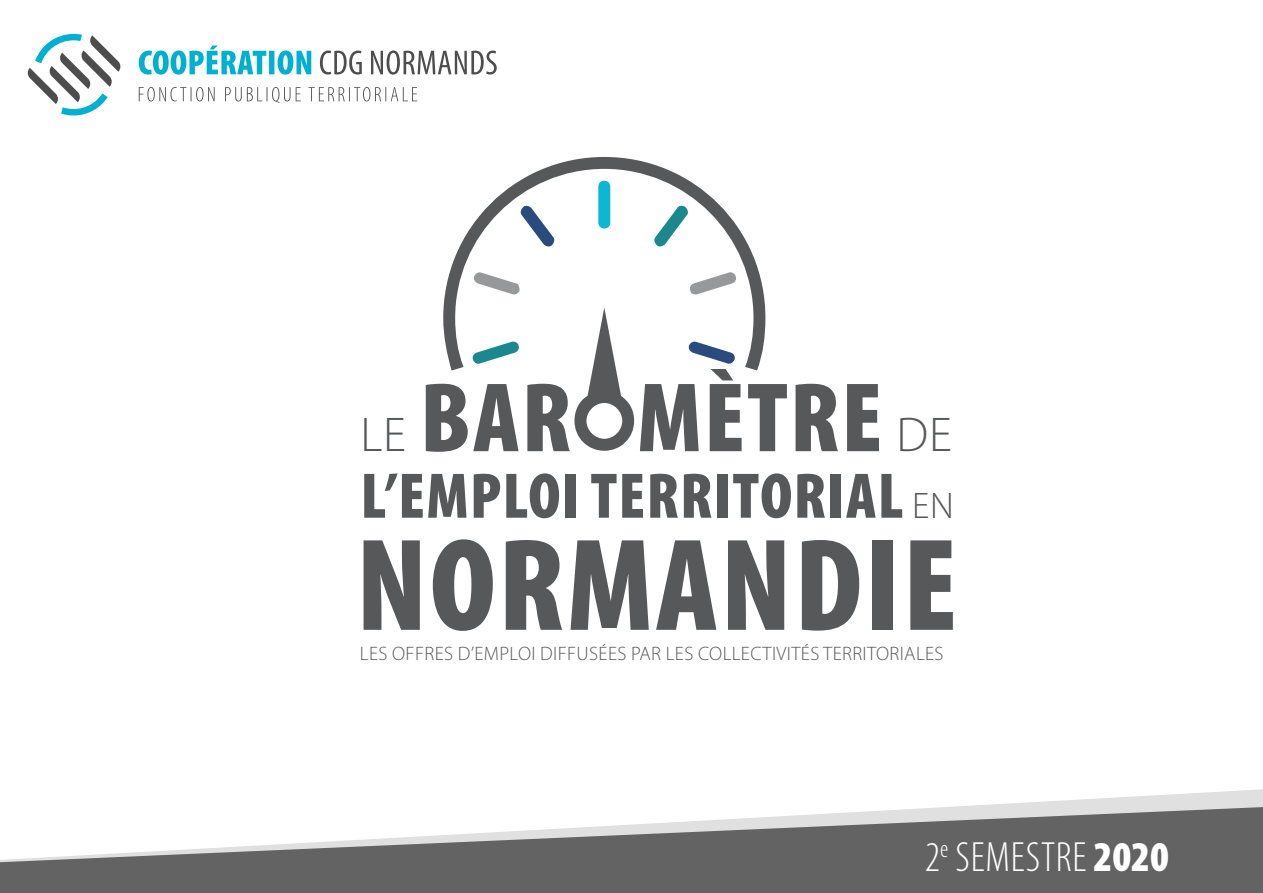
<style>
.page{position:relative;width:1263px;height:893px;background:#fff}
.page>*{position:absolute;margin:0;border:0;box-sizing:border-box;transform-origin:0 0}
.t1{font:900 condensed 132.6px "Myriad Pro";letter-spacing:.02em;color:#57585a}
.t2{font:900 condensed 99.6px "Myriad Pro";letter-spacing:.02em;color:#57585a}
.t3{font:900 condensed 64.95px "Myriad Pro";letter-spacing:.02em;color:#57585a}
.t4{font:300 condensed 42.6px "Myriad Pro";letter-spacing:.02em;color:#fff}
.t5{font:300 19.5px "Myriad Pro";letter-spacing:.02em;color:#57585a}
.s1{font-weight:300;font-stretch:normal;font-size:49.05px}
.s2{font-weight:300;font-stretch:normal;font-size:37.05px}
.s3{font-weight:900}
</style>
<div class="page">
<svg style="left:952px;top:789px;width:311px;height:18px"></svg>
<svg style="left:0;top:807px;width:1263px;height:86px;fill:#646363"></svg>
<svg style="left:574px;top:370px;width:60px;height:81px"></svg>
<svg style="left:443px;top:157px;width:322px;height:213px"></svg>
<svg style="left:688px;top:341px;width:47px;height:24px"></svg>
<svg style="left:27px;top:34px;width:94px;height:82px"></svg>
<svg style="left:320px;top:50px;width:177px;height:25px"></svg>
<svg style="left:139px;top:45px;width:172px;height:30px"></svg>
<svg style="left:139px;top:87px;width:278px;height:16px"></svg>
<p class="t2" style="left:360px;top:354px;width:593px"><span class="s1">LE</span> BAR MÈTRE <span class="s1">DE</span></p>
<p class="t3" style="left:360px;top:454px;width:595px">L’EMPLOI TERRITORIAL <span class="s2">EN</span></p>
<p class="t1" style="left:356px;top:501px;width:603px">NORMANDIE</p>
<p class="t5" style="left:360px;top:642px;width:585px">LES OFFRES D’EMPLOI DIFFUSÉES PAR LES COLLECTIVITÉS TERRITORIALES</p>
<p class="t4" style="left:925px;top:832px;width:246px">2<sup>e</sup> SEMESTRE <span class="s3">2020</span></p>
</div>
